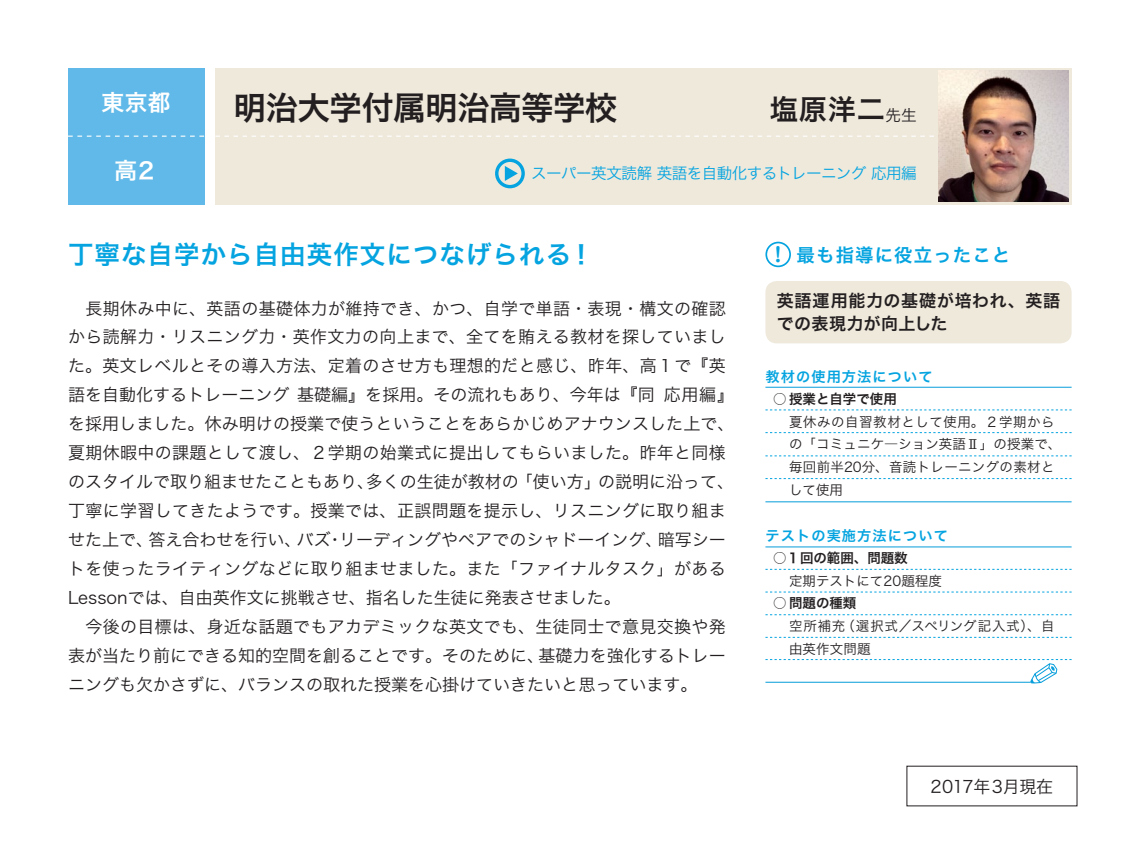
<style>
.page{position:relative;width:1134px;height:851px;background:#fff}
.page>*{position:absolute;margin:0;border:0;box-sizing:border-box;transform-origin:0 0}
.t1{font:32.6px "Hira Kaku Pro W6";letter-spacing:-.02em;color:#231f20}
.t2{font:28.4px "Hira Kaku Pro W6";color:#231f20}
.t3{font:25.6px "Hira Kaku Pro W6";letter-spacing:.04em;color:#05a4e0}
.t4{font:22.6px "Hira Kaku Pro W6";color:#fff}
.t5{font:18.4px "Hira Kaku Pro W6";letter-spacing:.06em;color:#05a4e0}
.t6{font:17px/29px "Hira Kaku Pro W3";letter-spacing:.005em;color:#231f20}
.t7{font:17px/22.6px "Hira Kaku Pro W6";letter-spacing:.035em;color:#231f20}
.t8{font:17px "Hira Kaku Pro W3";letter-spacing:-.015em;color:#231f20}
.t9{font:15.6px "Hira Kaku Pro W3";letter-spacing:-.035em;color:#05a4e0}
.t10{font:14.2px "Hira Kaku Pro W6";letter-spacing:.08em;color:#05a4e0}
.t11{font:13.4px/22.6px "Hira Kaku Pro W3";letter-spacing:.025em;color:#231f20}
.t12{font:13.4px "Hira Kaku Pro W6";color:#231f20}
.t13{font:13.4px "Hira Kaku Pro W3";letter-spacing:.055em;color:#231f20}
.t14{font:13.4px "Hira Kaku Pro W3";color:#231f20}
.s1{font-family:"Hira Kaku Pro W3";font-size:15.6px}
.s2{font-family:"Jun 501 Pro";font-weight:700;font-size:19.8px}
.s3{font-family:"Gothic BBB Pro";font-weight:500}
</style>
<div class="page">
<hr style="left:765px;top:501px;width:306px;height:1px;background:#069edb">
<div style="left:765px;top:281px;width:306px;height:62px;background:#efe9dc;border-radius:11px"></div>
<hr style="left:765px;top:387px;width:306px;height:1px;background:#069edb">
<svg style="left:765px;top:409px;width:306px;height:1px"></svg>
<svg style="left:765px;top:455px;width:306px;height:1px"></svg>
<svg style="left:765px;top:478px;width:306px;height:1px"></svg>
<svg style="left:765px;top:432px;width:306px;height:1px"></svg>
<hr style="left:765px;top:546px;width:306px;height:1px;background:#069edb">
<svg style="left:765px;top:569px;width:306px;height:1px"></svg>
<svg style="left:765px;top:591px;width:306px;height:1px"></svg>
<svg style="left:765px;top:614px;width:306px;height:1px"></svg>
<svg style="left:765px;top:637px;width:306px;height:1px"></svg>
<div style="left:215px;top:69px;width:856px;height:136px;background:#efe9dc"></div>
<svg style="left:215px;top:135px;width:719px;height:2px"></svg>
<div style="left:68px;top:68px;width:136px;height:136px;background:#60b9e8"></div>
<svg style="left:68px;top:135px;width:136px;height:2px"></svg>
<img style="left:938px;top:71px;width:131px;height:130px">
<div style="left:765px;top:242px;width:26px;height:25px;border:2px solid #05a4e0;border-radius:50%"></div>
<svg style="left:765px;top:659px;width:306px;height:24px"></svg>
<div style="left:495px;top:158px;width:30px;height:30px;border:3px solid #05a4e0;border-radius:50%"></div>
<svg style="left:505px;top:166px;width:13px;height:15px"></svg>
<h3 class="t4" style="left:102px;top:82px;width:70px">東京都</h3>
<h3 class="t4" style="left:115px;top:150px;width:45px">高２</h3>
<h1 class="t1" style="left:234px;top:78px;width:386px">明治大学付属明治高等学校</h1>
<h2 class="t2" style="left:770px;top:84px;width:148px">塩原洋二<span class="s1">先生</span></h2>
<p class="t9" style="left:531px;top:159px;width:387px">スーパー英文読解英語を自動化するトレーニング応用編</p>
<h3 class="t3" style="left:68px;top:231px;width:528px">丁寧な自学から自由英作文につなげられる!</h3>
<p class="t6" style="left:68px;top:292px;width:659px">　長期休み中に、英語の基礎体力が維持でき、かつ、自学で単語・表現・構文の確認</p>
<p class="t6" style="left:68px;top:321px;width:659px">から読解力・リスニング力・英作文力の向上まで、全てを賄える教材を探していまし</p>
<p class="t6" style="left:68px;top:350px;width:659px">た。英文レベルとその導入方法、定着のさせ方も理想的だと感じ、昨年、高１で『英</p>
<p class="t6" style="left:664px;top:379px;width:72px">応用編『</p>
<p class="t6" style="left:68px;top:379px;width:588px">語を自動化するトレーニング基礎編』を採用。その流れもあり、今年は『同</p>
<p class="t6" style="left:68px;top:408px;width:668px">を採用しました。休み明けの授業で使うということをあらかじめアナウンスした上で、</p>
<p class="t6" style="left:68px;top:437px;width:659px">夏期休暇中の課題として渡し、２学期の始業式に提出してもらいました。昨年と同様</p>
<p class="t6" style="left:598px;top:466px;width:138px">の説明に沿って、</p>
<p class="t6" style="left:366px;top:466px;width:155px">多くの生徒が教材の</p>
<p class="t6" style="left:516px;top:466px;width:87px">「使い方」</p>
<p class="t6" style="left:68px;top:466px;width:308px">のスタイルで取り組ませたこともあり、</p>
<p class="t6" style="left:68px;top:495px;width:659px">丁寧に学習してきたようです。授業では、正誤問題を提示し、リスニングに取り組ま</p>
<p class="t6" style="left:658px;top:524px;width:70px">暗写シー</p>
<p class="t6" style="left:297px;top:524px;width:36px">バズ</p>
<p class="t6" style="left:148px;top:524px;width:155px">答え合わせを行い、</p>
<p class="t6" style="left:339px;top:524px;width:325px">リーディングやペアでのシャドーイング、</p>
<p class="t6" style="left:68px;top:524px;width:87px">せた上で、</p>
<p class="t6" style="left:68px;top:552px;width:659px">トを使ったライティングなどに取り組ませました。また「ファイナルタスク」がある</p>
<p class="t6" style="left:68px;top:581px;width:554px">Lessonでは、自由英作文に挑戦させ、指名した生徒に発表させました。</p>
<p class="t6" style="left:68px;top:610px;width:659px">　今後の目標は、身近な話題でもアカデミックな英文でも、生徒同士で意見交換や発</p>
<p class="t6" style="left:539px;top:639px;width:189px">基礎力を強化するトレー</p>
<p class="t6" style="left:326px;top:524px;width:19px">・</p>
<p class="t6" style="left:68px;top:639px;width:631px">表が当たり前にできる知的空間を創ることです。そのために、<br>ニングも欠かさずに、バランスの取れた授業を心掛けていきたいと思っています。</p>
<p class="t5" style="left:768px;top:238px;width:244px"><span class="s2">！</span>最も指導に役立ったこと</p>
<p class="t7" style="left:777px;top:289px;width:285px">英語運用能力の基礎が培われ、英語での表現力が向上した</p>
<p class="t10" style="left:765px;top:363px;width:169px">教材の使用方法について</p>
<p class="t12" style="left:773px;top:387px;width:125px">○ 授業と自学で使用</p>
<p class="t11" style="left:789px;top:409px;width:274px">夏休みの自習教材として使用。２学期からの「コミュニケ―ション英語<span class="s3">Ⅱ</span>」の授業で、毎回前半20分、音読トレーニングの素材として使用</p>
<p class="t10" style="left:765px;top:522px;width:184px">テストの実施方法について</p>
<p class="t12" style="left:773px;top:545px;width:136px">○１回の範囲、問題数</p>
<p class="t14" style="left:789px;top:568px;width:154px">定期テストにて20題程度</p>
<p class="t12" style="left:773px;top:591px;width:85px">○ 問題の種類</p>
<p class="t13" style="left:842px;top:614px;width:214px">（選択式／スペリング記入式）、自</p>
<p class="t11" style="left:789px;top:613px;width:83px">空所補充<br>由英作文問題</p>
<p class="t8" style="left:931px;top:770px;width:124px">2017年3月現在</p>
</div>
